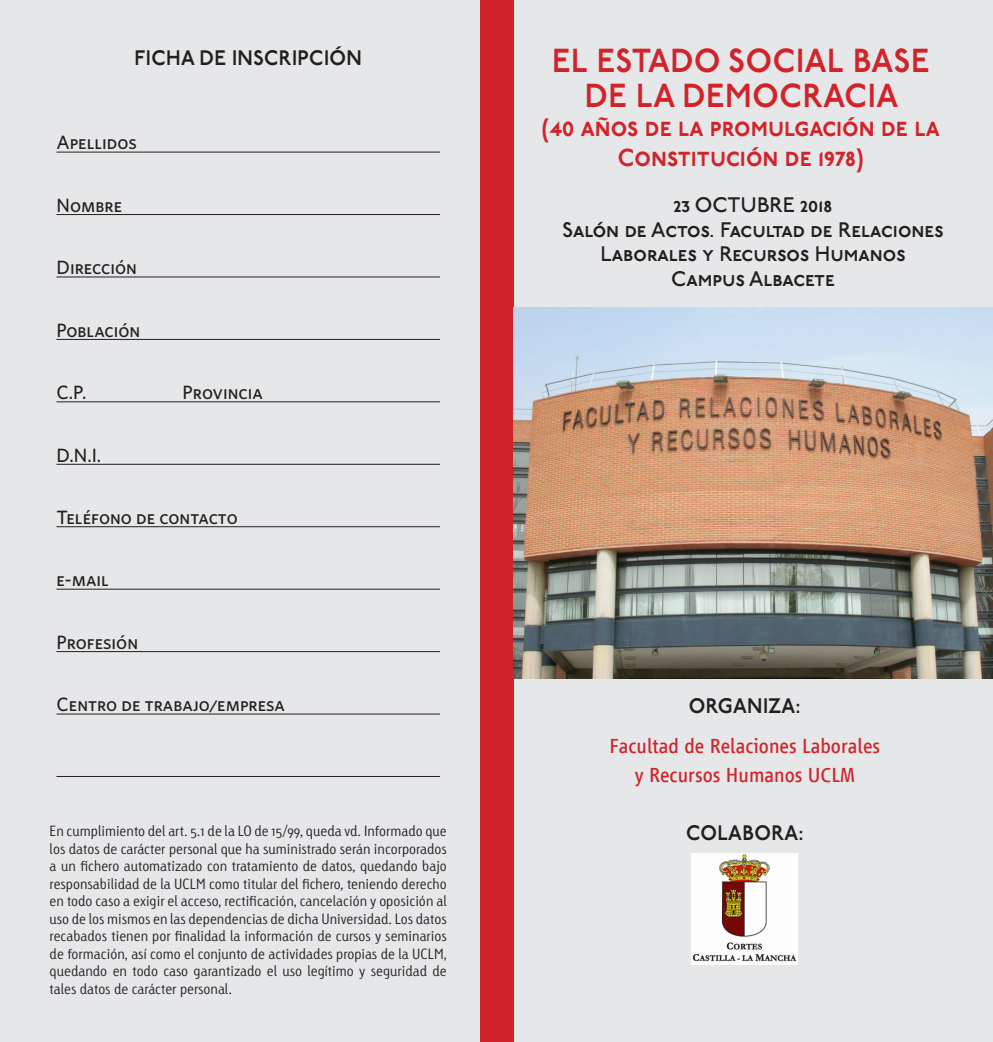
<style>
.page{position:relative;width:993px;height:1042px;background:#fff}
.page>*{position:absolute;margin:0;border:0;box-sizing:border-box;transform-origin:0 0}
.t1{font:33.25px/35px "P22 Underground Dm S";letter-spacing:.02em;color:#d1232a;text-align:center;scale:.95 1}
.t2{font:24.5px/29.4px "P22 Underground Dm S";color:#d1232a;text-align:center;scale:.95 1}
.t3{font:21px/24.5px "P22 Underground P Cp";color:#231f20;text-align:center}
.t4{font:21px/29.8px "Vialog LT Com";color:#d1232a;text-align:center}
.t5{font:21px "P22 Underground Dm S";letter-spacing:.02em;color:#231f20;scale:.95 1}
.t6{font:19.25px "Whitney Medium SC";color:#231f20}
.Cuerpo{font:300 14px/17.5px "Linotype Tetria";color:#231f20;text-align:justify}
</style>
<div class="page">
<div style="left:0;top:0;width:992px;height:1042px;background:#e6e7e9"></div>
<hr style="left:56px;top:152px;width:384px;height:1px;background:#231f20">
<hr style="left:56px;top:214px;width:384px;height:1px;background:#231f20">
<hr style="left:56px;top:277px;width:384px;height:1px;background:#231f20">
<hr style="left:56px;top:339px;width:384px;height:1px;background:#231f20">
<hr style="left:56px;top:401px;width:384px;height:1px;background:#231f20">
<hr style="left:56px;top:464px;width:384px;height:1px;background:#231f20">
<hr style="left:56px;top:526px;width:384px;height:1px;background:#231f20">
<hr style="left:56px;top:589px;width:384px;height:1px;background:#231f20">
<hr style="left:56px;top:651px;width:384px;height:1px;background:#231f20">
<hr style="left:56px;top:714px;width:384px;height:1px;background:#231f20">
<hr style="left:56px;top:776px;width:384px;height:1px;background:#231f20">
<div style="left:479px;top:0;width:34px;height:1042px;background:#d1232a"></div>
<img style="left:513px;top:308px;width:479px;height:370px">
<img style="left:691px;top:853px;width:106px;height:112px">
<p class="t5" style="left:134px;top:46px;width:241px">FICHA DE INSCRIPCIÓN</p>
<p class="t6" style="left:56px;top:131px;width:82px">Apellidos</p>
<p class="t6" style="left:56px;top:194px;width:67px">Nombre</p>
<p class="t6" style="left:56px;top:256px;width:82px">Dirección</p>
<p class="t6" style="left:56px;top:319px;width:85px">Población</p>
<p class="t6" style="left:56px;top:381px;width:31px">C.P.</p>
<p class="t6" style="left:182px;top:381px;width:82px">Provincia</p>
<p class="t6" style="left:56px;top:443px;width:46px">D.N.I.</p>
<p class="t6" style="left:56px;top:506px;width:183px">Teléfono de contacto</p>
<p class="t6" style="left:56px;top:568px;width:54px">e-mail</p>
<p class="t6" style="left:56px;top:631px;width:83px">Profesión</p>
<p class="t1" style="left:552px;top:45px;width:398px">EL ESTADO SOCIAL BASE<br>DE LA DEMOCRACIA</p>
<p class="t2" style="left:541px;top:114px;width:420px">(40 años de la promulgación de la<br>Constitución de 1978)</p>
<p class="t3" style="left:673px;top:194px;width:160px">23 OCTUBRE 2018</p>
<p class="t3" style="left:562px;top:218px;width:382px">Salón de Actos. Facultad de Relaciones<br>Laborales y Recursos Humanos<br>Campus Albacete</p>
<p class="t6" style="left:56px;top:693px;width:230px">Centro de trabajo/empresa</p>
<p class="t5" style="left:688px;top:694px;width:119px">ORGANIZA:</p>
<p class="t4" style="left:609px;top:731px;width:272px">Facultad de Relaciones Laborales y Recursos Humanos UCLM</p>
<p class="t5" style="left:686px;top:820px;width:125px">COLABORA:</p>
<p class="Cuerpo" style="left:50px;top:822px;width:398px">En cumplimiento del art. 5.1 de la LO de 15/99, queda vd. Informado que los datos de carácter personal que ha suministrado serán incorporados a un fichero automatizado con tratamiento de datos, quedando bajo responsabilidad de la UCLM como titular del fichero, teniendo derecho en todo caso a exigir el acceso, rectificación, cancelación y oposición al uso de los mismos en las dependencias de dicha Universidad. Los datos recabados tienen por finalidad la información de cursos y seminarios de formación, así como el conjunto de actividades propias de la UCLM, quedando en todo caso garantizado el uso legítimo y seguridad de tales datos de carácter personal.</p>
</div>
